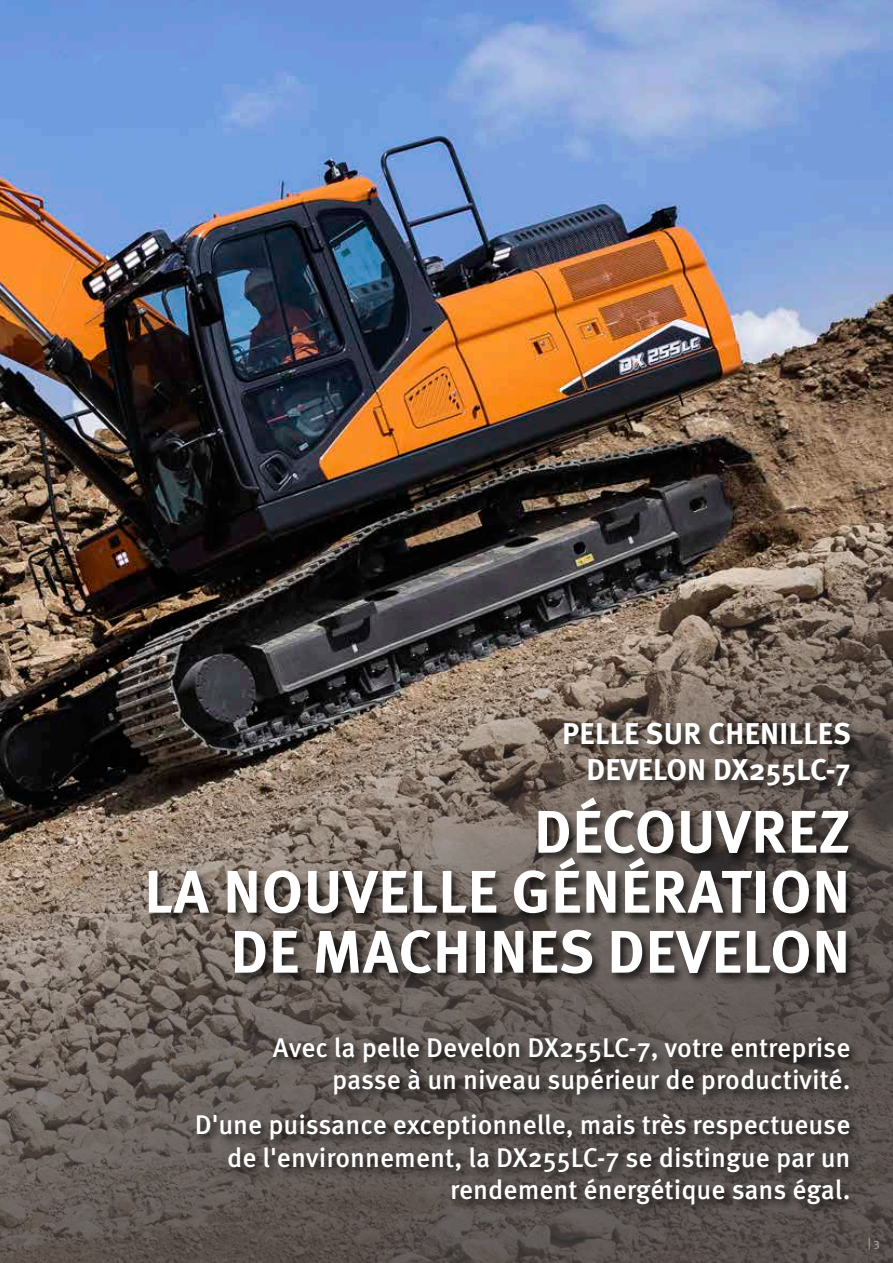
<style>
.page{position:relative;width:893px;height:1263px;background:#fff}
.page>*{position:absolute;margin:0;border:0;box-sizing:border-box;transform-origin:0 0}
.t1{font:700 60px/60px "Meta Pro";letter-spacing:.01em;color:#fff;text-align:right}
.t2{font:700 30px/36px "Meta Pro";color:#fff;text-align:right}
.t3{font:500 27px/32.4px "Meta Pro";color:#fff;text-align:right}
.t4{font:12px "Meta Pro Norm";color:#b2b2b2}
</style>
<div class="page">
<img style="left:0;top:0;width:893px;height:440px">
<img style="left:0;top:440px;width:893px;height:823px">
<div style="left:146px;top:720px;width:715px;height:265px;background:#000;opacity:.75"></div>
<div style="left:195px;top:1035px;width:666px;height:181px;background:#000;opacity:.75"></div>
<p class="t2" style="left:562px;top:713px;width:290px">PELLE SUR CHENILLES<br>DEVELON DX255LC-7</p>
<h1 class="t1" style="left:144px;top:798px;width:708px">DÉCOUVREZ<br>LA NOUVELLE GÉNÉRATION<br>DE MACHINES DEVELON</h1>
<p class="t3" style="left:273px;top:1029px;width:579px">Avec la pelle Develon DX255LC-7, votre entreprise passe à un niveau supérieur de productivité.</p>
<p class="t3" style="left:195px;top:1107px;width:657px">D'une puissance exceptionnelle, mais très respectueuse de l'environnement, la DX255LC-7 se distingue par un rendement énergétique sans égal.</p>
<p class="t4" style="left:868px;top:1233px;width:14px">| 3</p>
</div>
